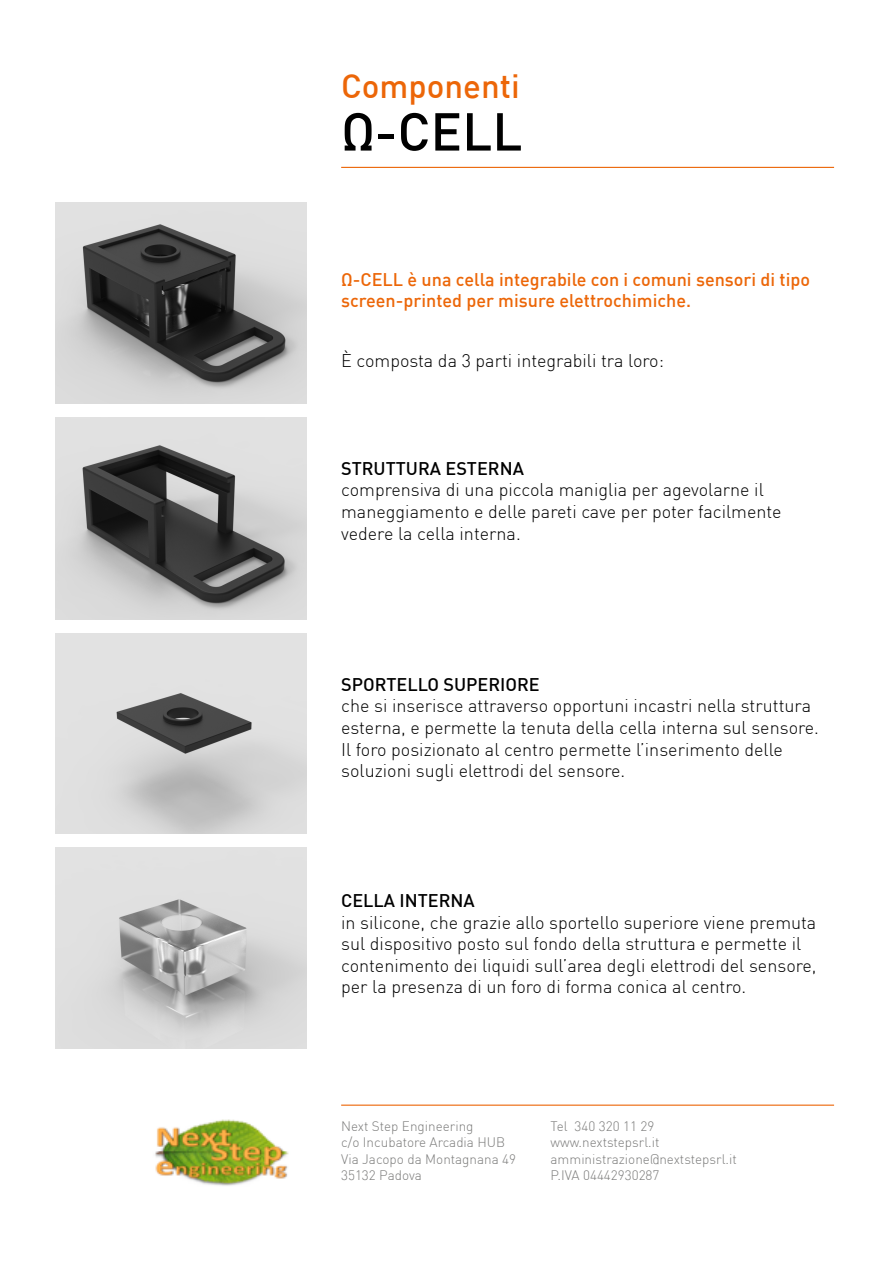
<style>
.page{position:relative;width:893px;height:1263px;background:#fff}
.page>*{position:absolute;margin:0;border:0;box-sizing:border-box;transform-origin:0 0}
.t1{font:500 52.5px "DIN";color:#000}
.t2{font:500 33px "DIN";color:#ec6608}
.t3{font:300 18px/21.6px "DIN";color:#000}
.t4{font:500 18px/21.6px "DIN";color:#ec6608}
.t5{font:500 18px "DIN";color:#000}
.t6{font:300 13.5px/16.2px "DIN";color:#7c7c7b}
</style>
<div class="page">
<img style="left:155px;top:1119px;width:134px;height:67px">
<hr style="left:341px;top:1104px;width:493px;height:2px;background:#ec6608">
<hr style="left:341px;top:167px;width:493px;height:1px;background:#ec6608">
<img style="left:55px;top:418px;width:252px;height:201px">
<img style="left:55px;top:633px;width:252px;height:201px">
<img style="left:55px;top:848px;width:252px;height:201px">
<img style="left:55px;top:203px;width:252px;height:201px">
<h2 class="t2" style="left:341px;top:65px;width:180px">Componenti</h2>
<h1 class="t1" style="left:341px;top:98px;width:183px">Ω-CELL</h1>
<p class="t4" style="left:341px;top:268px;width:470px">Ω-CELL è una cella integrabile con i comuni sensori di tipo screen-printed per misure elettrochimiche.</p>
<p class="t3" style="left:341px;top:349px;width:324px">È composta da 3 parti integrabili tra loro:</p>
<p class="t5" style="left:341px;top:457px;width:184px">STRUTTURA ESTERNA</p>
<p class="t3" style="left:341px;top:479px;width:442px">comprensiva di una piccola maniglia per agevolarne il maneggiamento e delle pareti cave per poter facilmente vedere la cella interna.</p>
<p class="t5" style="left:341px;top:673px;width:200px">SPORTELLO SUPERIORE</p>
<p class="t3" style="left:341px;top:695px;width:479px">che si inserisce attraverso opportuni incastri nella struttura esterna, e permette la tenuta della cella interna sul sensore.<br>Il foro posizionato al centro permette l’inserimento delle soluzioni sugli elettrodi del sensore.</p>
<p class="t5" style="left:341px;top:889px;width:135px">CELLA INTERNA</p>
<p class="t3" style="left:341px;top:911px;width:477px">in silicone, che grazie allo sportello superiore viene premuta sul dispositivo posto sul fondo della struttura e permette il contenimento dei liquidi sull’area degli elettrodi del sensore, per la presenza di un foro di forma conica al centro.</p>
<p class="t6" style="left:341px;top:1118px;width:176px">Next Step Engineering<br>c/o Incubatore Arcadia HUB<br>Via Jacopo da Montagnana 49<br>35132 Padova</p>
<p class="t6" style="left:551px;top:1118px;width:188px">Tel 340 320 11 29 www.nextstepsrl.it amministrazione@nextstepsrl.it<br>P.IVA 04442930287</p>
</div>
